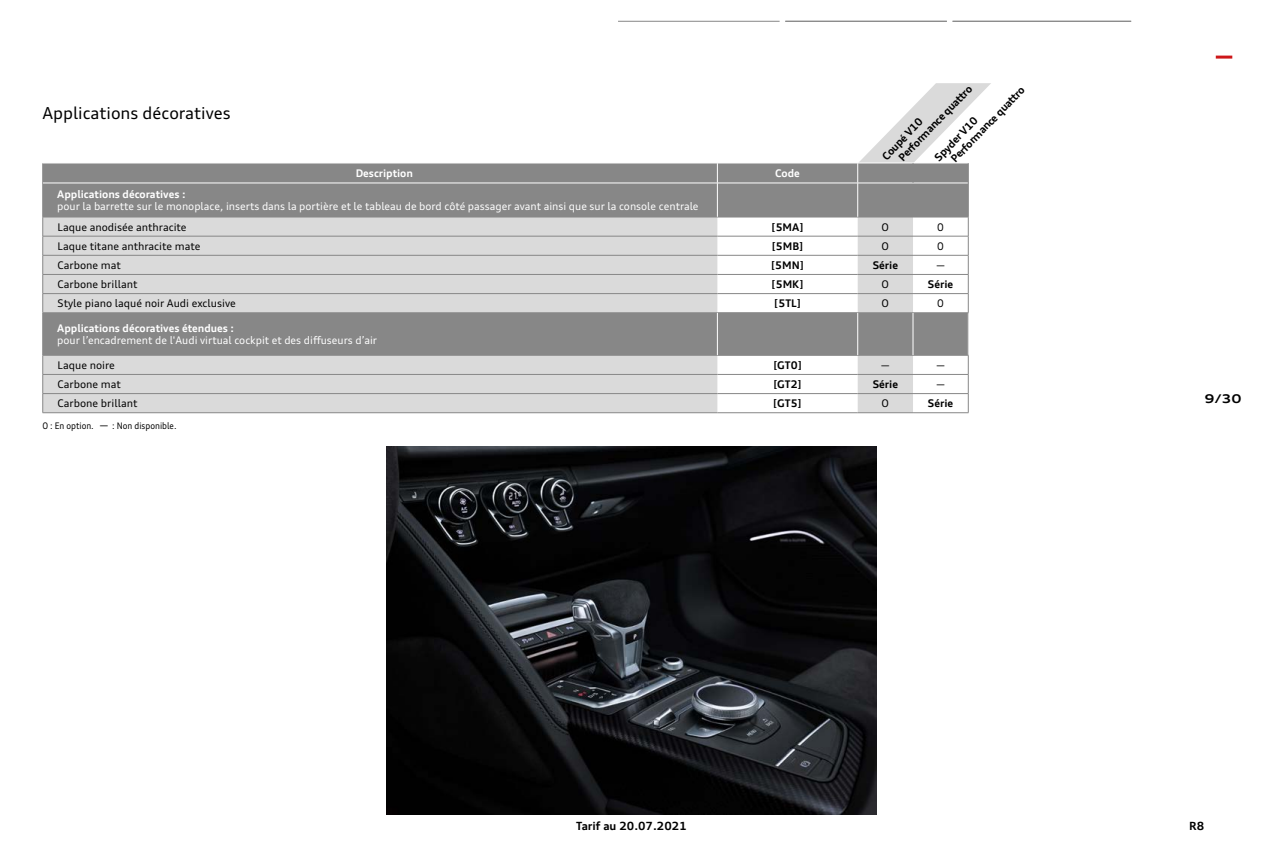
<style>
.page{position:relative;width:1263px;height:851px;background:#fff}
.page>*{position:absolute;margin:0;border:0;box-sizing:border-box;transform-origin:0 0}
.t1{font:16.5px "Audi Type";color:#000}
.t2{font:700 expanded 12px "Audi Type";color:#000}
.t3{font:700 11.25px "Audi Type";color:#000}
.t4{font:10.5px "Audi Type";color:#fff}
.t5{font:10.5px "Audi Type";color:#000}
.t6{font:700 10.5px/12.6px "Audi Type";color:#000}
.t7{font:700 10.5px "Audi Type";color:#fff}
.t8{font:10.5px "Audi Type";color:#000;scale:.9 1}
.t9{font:9px "Audi Type";color:#000;scale:.9 1}
.s1{font-size:10.5px}
</style>
<div class="page">
<hr style="left:618px;top:21px;width:162px;height:1px;background:#878787">
<hr style="left:785px;top:21px;width:162px;height:1px;background:#878787">
<hr style="left:952px;top:21px;width:179px;height:1px;background:#878787">
<hr style="left:1216px;top:56px;width:16px;height:3px;background:#cd1719">
<svg style="left:43px;top:164px;width:925px;height:191px;fill:#878787"></svg>
<svg style="left:43px;top:218px;width:674px;height:194px;fill:#dadada"></svg>
<svg style="left:42px;top:163px;width:1px;height:20px"></svg>
<hr style="left:42px;top:183px;width:1px;height:34px;background:#878787">
<hr style="left:42px;top:313px;width:1px;height:42px;background:#878787">
<hr style="left:913px;top:183px;width:1px;height:34px;background:#878787">
<hr style="left:43px;top:217px;width:674px;height:1px;background:#878787">
<hr style="left:717px;top:217px;width:141px;height:1px;background:#878787">
<hr style="left:43px;top:236px;width:674px;height:1px;background:#878787">
<hr style="left:717px;top:236px;width:141px;height:1px;background:#878787">
<hr style="left:43px;top:255px;width:674px;height:1px;background:#878787">
<hr style="left:717px;top:255px;width:141px;height:1px;background:#878787">
<hr style="left:43px;top:274px;width:674px;height:1px;background:#878787">
<hr style="left:717px;top:274px;width:141px;height:1px;background:#878787">
<hr style="left:43px;top:293px;width:674px;height:1px;background:#878787">
<svg style="left:42px;top:217px;width:1px;height:95px"></svg>
<hr style="left:717px;top:293px;width:141px;height:1px;background:#878787">
<hr style="left:43px;top:312px;width:674px;height:1px;background:#878787">
<hr style="left:717px;top:312px;width:141px;height:1px;background:#878787">
<hr style="left:43px;top:355px;width:674px;height:1px;background:#878787">
<hr style="left:717px;top:355px;width:141px;height:1px;background:#878787">
<hr style="left:43px;top:374px;width:674px;height:1px;background:#878787">
<hr style="left:717px;top:374px;width:141px;height:1px;background:#878787">
<hr style="left:43px;top:393px;width:674px;height:1px;background:#878787">
<svg style="left:42px;top:355px;width:1px;height:57px"></svg>
<hr style="left:717px;top:393px;width:141px;height:1px;background:#878787">
<hr style="left:43px;top:412px;width:674px;height:1px;background:#878787">
<hr style="left:717px;top:412px;width:141px;height:1px;background:#878787">
<hr style="left:858px;top:412px;width:55px;height:1px;background:#878787">
<hr style="left:913px;top:412px;width:55px;height:1px;background:#878787">
<svg style="left:717px;top:163px;width:1px;height:20px"></svg>
<hr style="left:43px;top:183px;width:674px;height:1px;background:#fff">
<hr style="left:717px;top:183px;width:141px;height:1px;background:#fff">
<hr style="left:858px;top:183px;width:55px;height:1px;background:#fff">
<hr style="left:913px;top:183px;width:55px;height:1px;background:#fff">
<svg style="left:857px;top:83px;width:134px;height:100px"></svg>
<hr style="left:968px;top:183px;width:1px;height:34px;background:#878787">
<svg style="left:858px;top:217px;width:111px;height:195px"></svg>
<hr style="left:717px;top:183px;width:1px;height:34px;background:#fff">
<hr style="left:857px;top:183px;width:1px;height:34px;background:#fff">
<hr style="left:717px;top:313px;width:1px;height:42px;background:#fff">
<hr style="left:857px;top:313px;width:1px;height:42px;background:#fff">
<hr style="left:913px;top:313px;width:1px;height:42px;background:#fff">
<img style="left:386px;top:446px;width:490px;height:368px">
<h1 class="t1" style="left:42px;top:103px;width:190px">Applications décoratives</h1>
<p class="t7" style="left:356px;top:167px;width:59px">Description</p>
<p class="t7" style="left:775px;top:167px;width:26px">Code</p>
<p class="t6" style="left:887px;top:146px;width:102px;text-indent:-11px;rotate:-46deg">Coupé V10<br>Performance quattro</p>
<p class="t6" style="left:939px;top:147px;width:102px;text-indent:-11px;rotate:-46deg">Spyder V10<br>Performance quattro</p>
<p class="t7" style="left:57px;top:187px;width:130px">Applications décoratives :</p>
<p class="t4" style="left:57px;top:200px;width:643px">pour la barrette sur le monoplace, inserts dans la portière et le tableau de bord côté passager avant ainsi que sur la console centrale</p>
<p class="t5" style="left:58px;top:220px;width:131px">Laque anodisée anthracite</p>
<p class="t6" style="left:771px;top:220px;width:34px">[5MA]</p>
<p class="t5" style="left:882px;top:220px;width:9px">O</p>
<p class="t8" style="left:937px;top:220px;width:9px">O</p>
<p class="t5" style="left:58px;top:239px;width:144px">Laque titane anthracite mate</p>
<p class="t6" style="left:771px;top:239px;width:34px">[5MB]</p>
<p class="t5" style="left:882px;top:239px;width:9px">O</p>
<p class="t8" style="left:937px;top:239px;width:9px">O</p>
<p class="t5" style="left:58px;top:258px;width:65px">Carbone mat</p>
<p class="t6" style="left:771px;top:258px;width:35px">[5MN]</p>
<p class="t6" style="left:873px;top:258px;width:27px">Série</p>
<p class="t5" style="left:936px;top:258px;width:10px">—</p>
<p class="t5" style="left:58px;top:278px;width:81px">Carbone brillant</p>
<p class="t6" style="left:771px;top:278px;width:34px">[5MK]</p>
<p class="t5" style="left:882px;top:278px;width:9px">O</p>
<p class="t6" style="left:928px;top:278px;width:27px">Série</p>
<p class="t5" style="left:58px;top:297px;width:180px">Style piano laqué noir Audi exclusive</p>
<p class="t6" style="left:774px;top:297px;width:29px">[5TL]</p>
<p class="t5" style="left:882px;top:297px;width:9px">O</p>
<p class="t8" style="left:937px;top:297px;width:9px">O</p>
<p class="t7" style="left:57px;top:321px;width:178px">Applications décoratives étendues :</p>
<p class="t4" style="left:57px;top:334px;width:321px">pour l’encadrement de l'Audi virtual cockpit et des diffuseurs d’air</p>
<p class="t5" style="left:58px;top:358px;width:59px">Laque noire</p>
<p class="t6" style="left:773px;top:358px;width:31px">[GT0]</p>
<p class="t5" style="left:881px;top:358px;width:10px">—</p>
<p class="t5" style="left:936px;top:358px;width:10px">—</p>
<p class="t5" style="left:58px;top:377px;width:65px">Carbone mat</p>
<p class="t6" style="left:773px;top:378px;width:31px">[GT2]</p>
<p class="t6" style="left:873px;top:378px;width:27px">Série</p>
<p class="t5" style="left:936px;top:377px;width:10px">—</p>
<p class="t5" style="left:58px;top:397px;width:81px">Carbone brillant</p>
<p class="t6" style="left:773px;top:397px;width:31px">[GT5]</p>
<p class="t5" style="left:881px;top:397px;width:9px">O</p>
<p class="t6" style="left:928px;top:397px;width:27px">Série</p>
<p class="t9" style="left:43px;top:420px;width:151px">O : En option. <span class="s1">—</span> : Non disponible.</p>
<p class="t2" style="left:1204px;top:391px;width:39px">9/30</p>
<p class="t3" style="left:576px;top:818px;width:112px">Tarif au 20.07.2021</p>
<p class="t3" style="left:1189px;top:818px;width:16px">R8</p>
</div>
